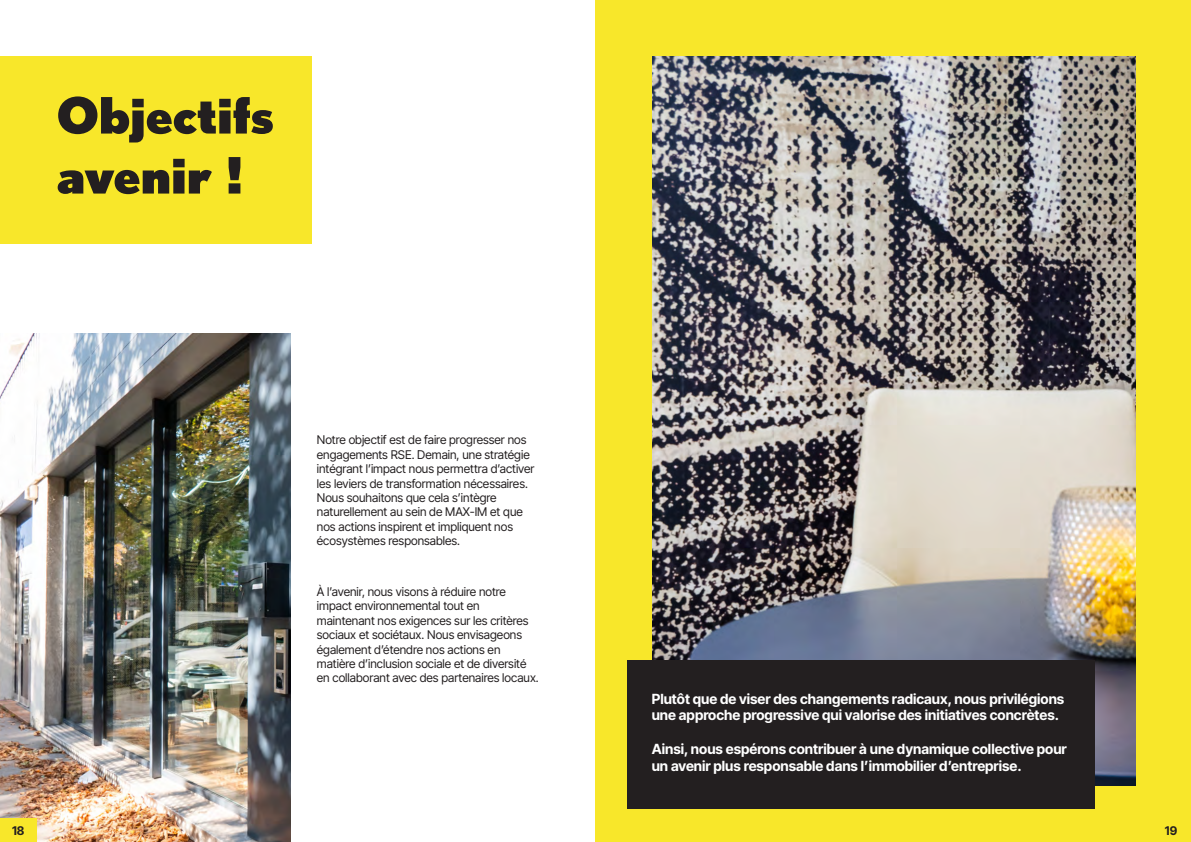
<style>
.page{position:relative;width:1191px;height:842px;background:#fff}
.page>*{position:absolute;margin:0;border:0;box-sizing:border-box;transform-origin:0 0}
.t1{font:900 50px/60px "Nobel";color:#231f20}
.t2{font:700 14px/16.8px "Inter Tight";color:#fff}
.t3{font:12px/14.4px "Inter Tight";color:#231f20}
.t4{font:700 12px "Inter Tight";color:#231f20}
</style>
<div class="page">
<img style="left:0;top:333px;width:291px;height:509px">
<div style="left:0;top:57px;width:312px;height:187px;background:#f8e72a"></div>
<div style="left:595px;top:0;width:596px;height:842px;background:#f8e72a"></div>
<img style="left:652px;top:57px;width:483px;height:728px">
<div style="left:627px;top:660px;width:468px;height:149px;background:#231f20"></div>
<div style="left:0;top:818px;width:37px;height:24px;background:#f8e72a"></div>
<p class="t1" style="left:57px;top:84px;width:218px">Objectifs avenir !</p>
<p class="t3" style="left:317px;top:432px;width:219px">Notre objectif est de faire progresser nos engagements RSE. Demain, une stratégie intégrant l’impact nous permettra d’activer les leviers de transformation nécessaires.<br>Nous souhaitons que cela s’intègre naturellement au sein de MAX-IM et que nos actions inspirent et impliquent nos écosystèmes responsables.</p>
<p class="t3" style="left:317px;top:584px;width:223px">À l’avenir, nous visons à réduire notre impact environnemental tout en maintenant nos exigences sur les critères sociaux et sociétaux. Nous envisageons également d’étendre nos actions en matière d’inclusion sociale et de diversité en collaborant avec des partenaires locaux.</p>
<p class="t2" style="left:651px;top:689px;width:414px">Plutôt que de viser des changements radicaux, nous privilégions une approche progressive qui valorise des initiatives concrètes.</p>
<p class="t2" style="left:651px;top:740px;width:417px">Ainsi, nous espérons contribuer à une dynamique collective pour un avenir plus responsable dans l’immobilier d’entreprise.</p>
<p class="t4" style="left:12px;top:821px;width:14px">18</p>
<p class="t4" style="left:1164px;top:821px;width:14px">19</p>
</div>
